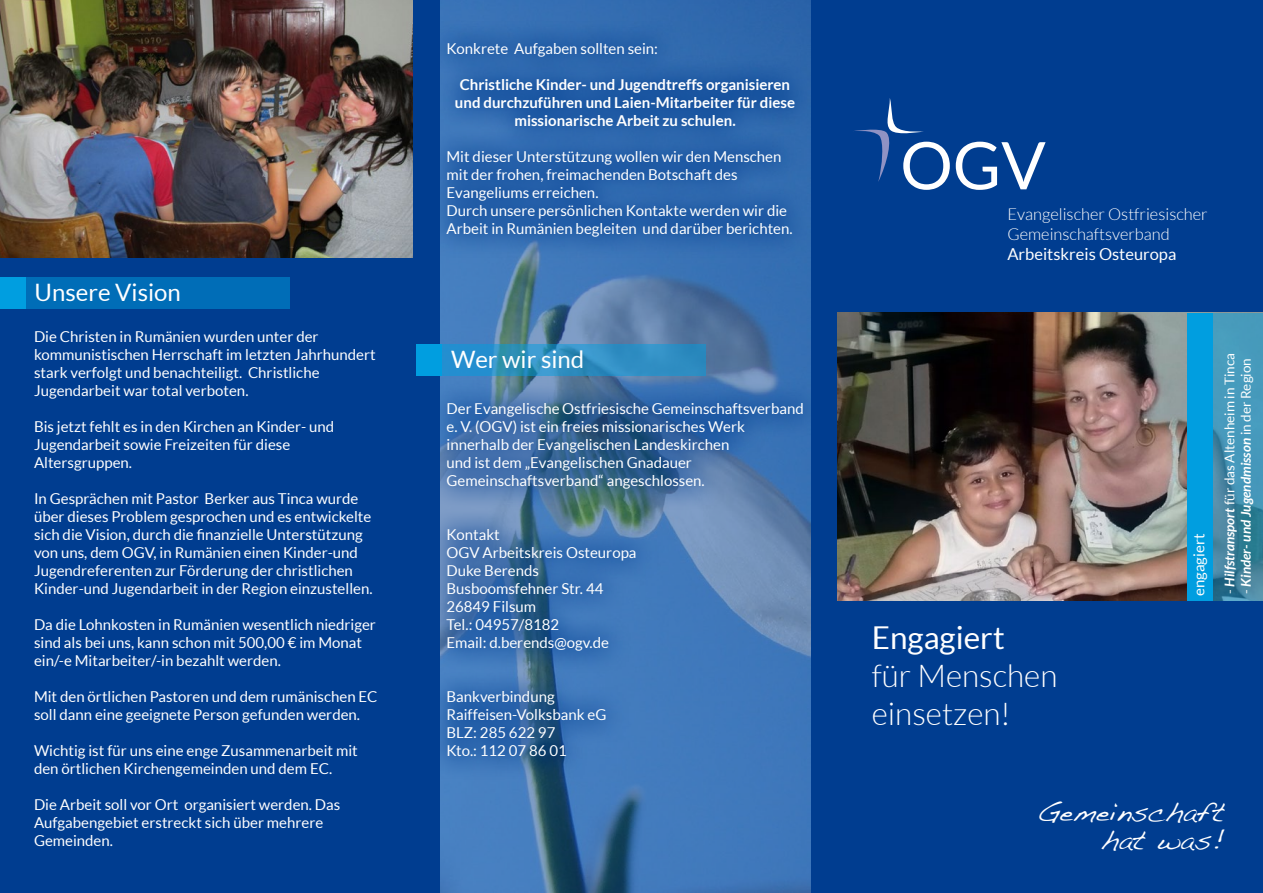
<style>
.page{position:relative;width:1263px;height:893px;background:#003d90}
.page>*{position:absolute;margin:0;border:0;box-sizing:border-box;transform-origin:0 0}
.t1{font:65.85px "Lato";color:#fff}
.t2{font:300 31.5px/37.8px "Lato";color:#fff}
.Text_Veranstaltungen{font:24px "Lato";color:#fff}
.t3{font:23.7px/28.3px "Dakota";color:#fff;text-align:right}
.t4{font:300 16.5px/19.8px "Lato";color:#fff}
.t5{font:16.5px "Lato";color:#fff}
.t6{font:15px/18px "Lato";color:#fff}
.t7{font:700 15px/18px "Lato";color:#fff;text-align:center}
.Text_Veranstaltungen-2{font:13.5px "Lato";color:#fff}
.Text_Veranstaltungen-3{font:italic 700 13.5px "Lato";color:#fff}
.s1{font-weight:400}
.s2{font-weight:700;font-style:italic}
.s3{font-weight:400;font-style:normal}
</style>
<div class="page">
<img style="left:440px;top:0;width:370px;height:893px">
<svg style="left:854px;top:98px;width:69px;height:84px"></svg>
<img style="left:838px;top:313px;width:350px;height:287px">
<svg style="left:1188px;top:313px;width:75px;height:287px;background:#2c94be"></svg>
<img style="left:0;top:0;width:412px;height:258px">
<svg style="left:440px;top:20px;width:371px;height:760px;background:#3b6eab"></svg>
<svg style="left:0;top:277px;width:290px;height:32px;background:#0071ba"></svg>
<div style="left:416px;top:344px;width:26px;height:32px;background:#009ee0"></div>
<svg style="left:442px;top:344px;width:264px;height:32px;background:#2d8fc3"></svg>
<p class="Text_Veranstaltungen" style="left:35px;top:279px;width:148px">Unsere Vision</p>
<p class="t6" style="left:34px;top:327px;width:343px">Die Christen in Rumänien wurden unter der kommunistischen Herrschaft im letzten Jahrhundert stark verfolgt und benachteiligt. Christliche Jugendarbeit war total verboten.</p>
<p class="t6" style="left:34px;top:417px;width:302px">Bis jetzt fehlt es in den Kirchen an Kinder- und<br>Jugendarbeit sowie Freizeiten für diese<br>Altersgruppen.</p>
<p class="t6" style="left:34px;top:489px;width:340px">In Gesprächen mit Pastor Berker aus Tinca wurde über dieses Problem gesprochen und es entwickelte sich die Vision, durch die finanzielle Unterstützung von uns, dem OGV, in Rumänien einen Kinder-und Jugendreferenten zur Förderung der christlichen Kinder-und Jugendarbeit in der Region einzustellen.</p>
<p class="t6" style="left:34px;top:615px;width:343px">Da die Lohnkosten in Rumänien wesentlich niedriger sind als bei uns, kann schon mit 500,00 € im Monat ein/-e Mitarbeiter/-in bezahlt werden.</p>
<p class="t6" style="left:34px;top:687px;width:345px">Mit den örtlichen Pastoren und dem rumänischen EC soll dann eine geeignete Person gefunden werden.</p>
<p class="t6" style="left:34px;top:741px;width:325px">Wichtig ist für uns eine enge Zusammenarbeit mit den örtlichen Kirchengemeinden und dem EC.</p>
<p class="t6" style="left:34px;top:795px;width:308px">Die Arbeit soll vor Ort organisiert werden. Das<br>Aufgabengebiet erstreckt sich über mehrere<br>Gemeinden.</p>
<p class="t6" style="left:446px;top:39px;width:213px">Konkrete Aufgaben sollten sein:</p>
<p class="t7" style="left:455px;top:75px;width:342px">Christliche Kinder- und Jugendtreffs organisieren und durchzuführen und Laien-Mitarbeiter für diese missionarische Arbeit zu schulen.</p>
<p class="t6" style="left:446px;top:147px;width:336px">Mit dieser Unterstützung wollen wir den Menschen mit der frohen, freimachenden Botschaft des<br>Evangeliums erreichen.</p>
<p class="t6" style="left:446px;top:201px;width:348px">Durch unsere persönlichen Kontakte werden wir die<br>Arbeit in Rumänien begleiten und darüber berichten.</p>
<p class="Text_Veranstaltungen" style="left:451px;top:346px;width:135px">Wer wir sind</p>
<p class="t6" style="left:446px;top:399px;width:359px">Der Evangelische Ostfriesische Gemeinschaftsverband e. V. (OGV) ist ein freies missionarisches Werk innerhalb der Evangelischen Landeskirchen<br>und ist dem „Evangelischen Gnadauer Gemeinschaftsverband“ angeschlossen.</p>
<p class="t6" style="left:446px;top:525px;width:55px">Kontakt</p>
<p class="t6" style="left:446px;top:543px;width:192px">OGV Arbeitskreis Osteuropa</p>
<p class="t6" style="left:446px;top:561px;width:94px">Duke Berends</p>
<p class="t6" style="left:446px;top:579px;width:158px">Busboomsfehner Str. 44</p>
<p class="t6" style="left:446px;top:597px;width:91px">26849 Filsum</p>
<p class="t6" style="left:446px;top:615px;width:114px">Tel.: 04957/8182</p>
<p class="t6" style="left:446px;top:633px;width:164px">Email: d.berends@ogv.de</p>
<p class="t6" style="left:446px;top:687px;width:110px">Bankverbindung</p>
<p class="t6" style="left:446px;top:705px;width:161px">Raiffeisen-Volksbank eG</p>
<p class="t6" style="left:446px;top:723px;width:110px">BLZ: 285 622 97</p>
<p class="t6" style="left:446px;top:741px;width:122px">Kto.: 112 07 86 01</p>
<p class="t1" style="left:900px;top:129px;width:147px">OGV</p>
<p class="t4" style="left:1007px;top:205px;width:202px">Evangelischer Ostfriesischer<br>Gemeinschaftsverband</p>
<p class="t5" style="left:1007px;top:245px;width:170px">Arbeitskreis Osteuropa</p>
<p class="t2" style="left:872px;top:619px;width:187px"><span class="s1">Engagiert<br></span>für Menschen einsetzen!</p>
<p class="t6" style="left:1190px;top:596px;width:64px;rotate:-90deg">engagiert</p>
<p class="Text_Veranstaltungen-2" style="left:1222px;top:594px;width:243px;rotate:-90deg">- <span class="s2">Hilfstransport</span> für das Altenheim in Tinca</p>
<p class="Text_Veranstaltungen-3" style="left:1238px;top:594px;width:237px;rotate:-90deg"><span class="s3">-</span> Kinder- und Jugendmisson <span class="s3">in der Region</span></p>
<p class="t3" style="left:1037px;top:800px;width:189px">Gemeinschaft hat was!</p>
</div>
